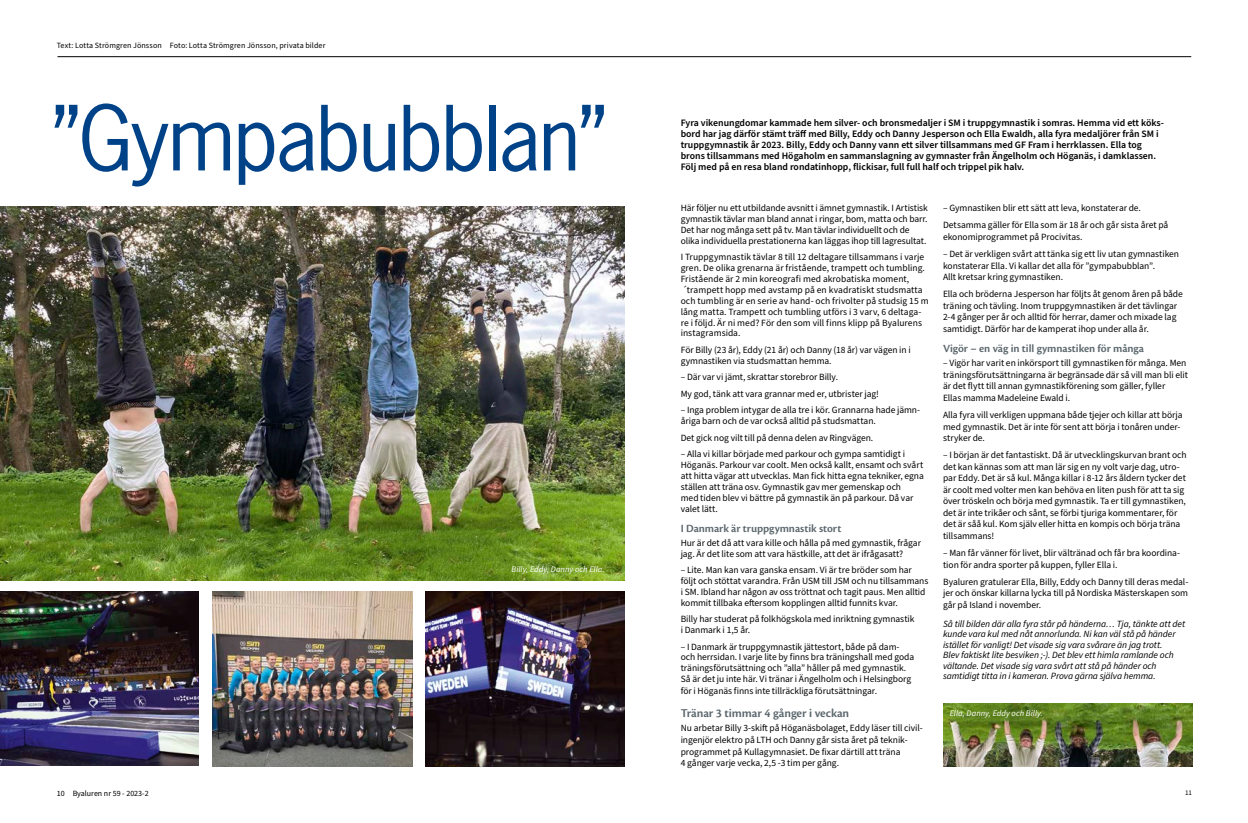
<style>
.page{position:relative;width:1248px;height:823px;background:#fff}
.page>*{position:absolute;margin:0;border:0;box-sizing:border-box;transform-origin:0 0}
.t1{font:84.2px "News Gothic Std";letter-spacing:-.02em;color:#004287}
.t2{font:600 12.5px "Cronos Pro";letter-spacing:-.01em;color:#5b676d}
.t3{font:600 11.5px "Cronos Pro";letter-spacing:-.005em;color:#5b676d}
.t4{font:600 9.8px/11px "Source Sans Pro";color:#000}
.t5{font:9.5px/10.9px "Source Sans Pro";letter-spacing:-.005em;color:#000}
.t6{font:italic 9.5px/10.5px "Source Sans Pro";letter-spacing:-.01em;color:#000}
.t7{font:italic 8.5px "Source Sans Pro";letter-spacing:.005em;color:#fff}
.t8{font:8px "Source Sans Pro";letter-spacing:.01em;color:#000}
.t9{font:7px "Source Sans Pro";color:#000}
</style>
<div class="page">
<hr style="left:57px;top:56px;width:1134px;height:1px;background:#000">
<img style="left:0;top:207px;width:624px;height:373px">
<img style="left:425px;top:591px;width:199px;height:175px">
<img style="left:213px;top:591px;width:199px;height:175px">
<img style="left:0;top:591px;width:198px;height:174px">
<img style="left:943px;top:703px;width:248px;height:63px">
<p class="t8" style="left:57px;top:40px;width:270px">Text: Lotta Strömgren Jönsson Foto: Lotta Strömgren Jönsson, privata bilder</p>
<h1 class="t1" style="left:52px;top:84px;width:557px">”Gympabubblan”</h1>
<p class="t7" style="left:511px;top:563px;width:95px">Billy, Eddy, Danny och Ella.</p>
<p class="t4" style="left:680px;top:118px;width:485px">Fyra vikenungdomar kammade hem silver- och bronsmedaljer i SM i truppgymnastik i somras. Hemma vid ett köks&shy;bord har jag därför stämt träff med Billy, Eddy och Danny Jesperson och Ella Ewaldh, alla fyra medaljörer från SM i truppgymnastik år 2023. Billy, Eddy och Danny vann ett silver tillsammans med GF Fram i herrklassen. Ella tog brons tillsammans med Högaholm en sammanslagning av gymnaster från Ängelholm och Höganäs, i damklassen.<br>Följ med på en resa bland rondatinhopp, flickisar, full full half och trippel pik halv.</p>
<p class="t5" style="left:680px;top:203px;width:249px">Här följer nu ett utbildande avsnitt i ämnet gymnastik. I Artistisk gymnastik tävlar man bland annat i ringar, bom, matta och barr.<br>Det har nog många sett på tv. Man tävlar individuellt och de olika individuella prestationerna kan läggas ihop till lagresultat.</p>
<p class="t5" style="left:680px;top:252px;width:249px">I Truppgymnastik tävlar 8 till 12 deltagare tillsammans i varje gren. De olika grenarna är fristående, trampett och tumbling.<br>Fristående är 2 min koreografi med akrobatiska moment, ´trampett hopp med avstamp på en kvadratiskt studsmatta och tumbling är en serie av hand- och frivolter på studsig 15 m lång matta. Trampett och tumbling utförs i 3 varv, 6 deltaga&shy;re i följd. Är ni med? För den som vill finns klipp på Byalurens instagramsida.</p>
<p class="t5" style="left:680px;top:344px;width:231px">För Billy (23 år), Eddy (21 år) och Danny (18 år) var vägen in i gymnastiken via studsmattan hemma.</p>
<p class="t5" style="left:680px;top:369px;width:200px;line-height:16.5px">– Där var vi jämt, skrattar storebror Billy.<br>My god, tänk att vara grannar med er, utbrister jag!</p>
<p class="t5" style="left:680px;top:405px;width:241px">– Inga problem intygar de alla tre i kör. Grannarna hade jämn&shy;åriga barn och de var också alltid på studsmattan.</p>
<p class="t5" style="left:680px;top:432px;width:194px">Det gick nog vilt till på denna delen av Ringvägen.</p>
<p class="t5" style="left:680px;top:449px;width:244px">– Alla vi killar började med parkour och gympa samtidigt i Höganäs. Parkour var coolt. Men också kallt, ensamt och svårt att hitta vägar att utvecklas. Man fick hitta egna tekniker, egna ställen att träna osv. Gymnastik gav mer gemenskap och<br>med tiden blev vi bättre på gymnastik än på parkour. Då var valet lätt.</p>
<p class="t3" style="left:680px;top:521px;width:162px">I Danmark är truppgymnastik stort</p>
<p class="t5" style="left:680px;top:537px;width:242px">Hur är det då att vara kille och hålla på med gymnastik, frågar jag. Är det lite som att vara hästkille, att det är ifrågasatt?</p>
<p class="t5" style="left:680px;top:564px;width:249px">– Lite. Man kan vara ganska ensam. Vi är tre bröder som har följt och stöttat varandra. Från USM till JSM och nu tillsammans i SM. Ibland har någon av oss tröttnat och tagit paus. Men alltid kommit tillbaka eftersom kopplingen alltid funnits kvar.</p>
<p class="t5" style="left:680px;top:613px;width:235px">Billy har studerat på folkhögskola med inriktning gymnastik i Danmark i 1,5 år.</p>
<p class="t5" style="left:680px;top:640px;width:235px">– I Danmark är truppgymnastik jättestort, både på dam&shy;och herrsidan. I varje lite by finns bra träningshall med goda träningsförutsättning och ”alla” håller på med gymnastik.<br>Så är det ju inte här. Vi tränar i Ängelholm och i Helsingborg för i Höganäs finns inte tillräckliga förutsättningar.</p>
<h2 class="t2" style="left:680px;top:705px;width:170px">Tränar 3 timmar 4 gånger i veckan</h2>
<p class="t5" style="left:680px;top:722px;width:243px;line-height:11.7px">Nu arbetar Billy 3-skift på Höganäsbolaget, Eddy läser till civil&shy;ingenjör elektro på LTH och Danny går sista året på teknik&shy;programmet på Kullagymnasiet. De fixar därtill att träna<br>4 gånger varje vecka, 2,5 -3 tim per gång.</p>
<p class="t5" style="left:943px;top:200px;width:227px;line-height:17.2px">– Gymnastiken blir ett sätt att leva, konstaterar de.<br>Detsamma gäller för Ella som är 18 år och går sista året på</p>
<p class="t5" style="left:943px;top:231px;width:141px">ekonomiprogrammet på Procivitas.</p>
<p class="t5" style="left:943px;top:248px;width:237px;line-height:11.5px">– Det är verkligen svårt att tänka sig ett liv utan gymnastiken konstaterar Ella. Vi kallar det alla för ”gympabubblan”.<br>Allt kretsar kring gymnastiken.</p>
<p class="t5" style="left:943px;top:288px;width:241px;line-height:11.5px">Ella och bröderna Jesperson har följts åt genom åren på både träning och tävling. Inom truppgymnastiken är det tävlingar 2-4 gånger per år och alltid för herrar, damer och mixade lag samtidigt. Därför har de kamperat ihop under alla år.</p>
<p class="t3" style="left:943px;top:341px;width:202px">Vigör – en väg in till gymnastiken för många</p>
<p class="t5" style="left:943px;top:357px;width:246px;line-height:11.5px">– Vigör har varit en inkörsport till gymnastiken för många. Men träningsförutsättningarna är begränsade där så vill man bli elit är det flytt till annan gymnastikförening som gäller, fyller<br>Ellas mamma Madeleine Ewald i.</p>
<p class="t5" style="left:943px;top:409px;width:241px;line-height:11.5px">Alla fyra vill verkligen uppmana både tjejer och killar att börja med gymnastik. Det är inte för sent att börja i tonåren under&shy;stryker de.</p>
<p class="t5" style="left:943px;top:449px;width:245px;line-height:11.5px">– I början är det fantastiskt. Då är utvecklingskurvan brant och det kan kännas som att man lär sig en ny volt varje dag, utro&shy;par Eddy. Det är så kul. Många killar i 8-12 års åldern tycker det är coolt med volter men kan behöva en liten push för att ta sig över tröskeln och börja med gymnastik. Ta er till gymnastiken, det är inte trikåer och sånt, se förbi tjuriga kommentarer, för det är såå kul. Kom själv eller hitta en kompis och börja träna tillsammans!</p>
<p class="t5" style="left:943px;top:547px;width:238px;line-height:11.5px">– Man får vänner för livet, blir vältränad och får bra koordina&shy;tion för andra sporter på kuppen, fyller Ella i.</p>
<p class="t5" style="left:943px;top:575px;width:247px;line-height:11.5px;text-align:justify">Byaluren gratulerar Ella, Billy, Eddy och Danny till deras medal&shy;jer och önskar killarna lycka till på Nordiska Mästerskapen som går på Island i november.</p>
<p class="t6" style="left:943px;top:618px;width:243px">Så till bilden där alla fyra står på händerna… Tja, tänkte att det kunde vara kul med nåt annorlunda. Ni kan väl stå på händer istället för vanligt! Det visade sig vara svårare än jag trott.<br>Blev faktiskt lite besviken ;-). Det blev ett himla ramlande och vältande. Det visade sig vara svårt att stå på händer och samtidigt titta in i kameran. Prova gärna själva hemma.</p>
<p class="t7" style="left:949px;top:706px;width:95px">Ella, Danny, Eddy och Billy.</p>
<p class="t8" style="left:57px;top:787px;width:93px">10 Byaluren nr 59 - 2023-2</p>
<p class="t9" style="left:1184px;top:787px;width:8px">11</p>
</div>
